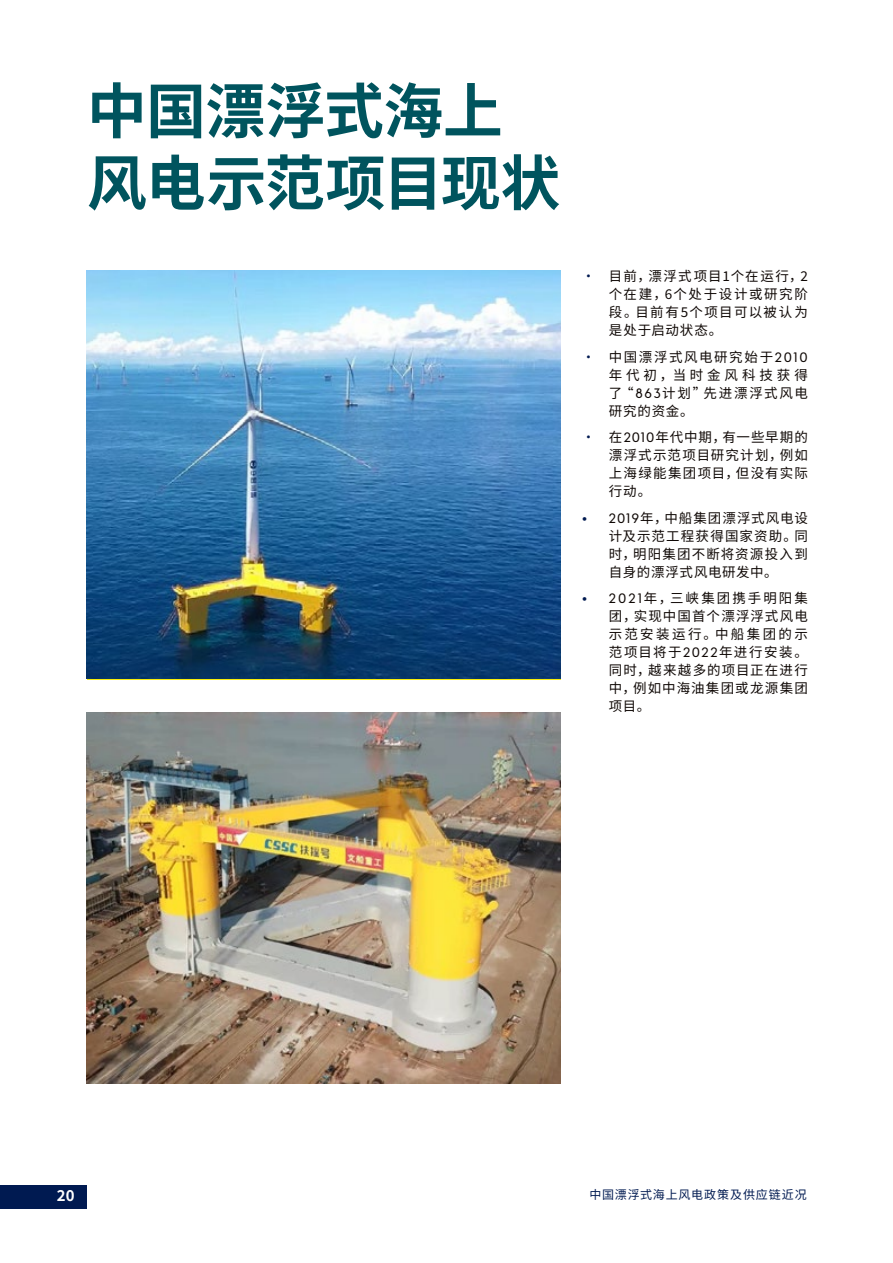
<style>
.page{position:relative;width:893px;height:1263px;background:#fff}
.page>*{position:absolute;margin:0;border:0;box-sizing:border-box;transform-origin:0 0}
.Heading_1{font:700 60px/72px "Noto Sans SC";letter-spacing:-.015em;color:#00545e}
.Page_number{font:700 15px "Noto Sans SC";color:#fff}
.Body_copy__10pt{font:13.5px/18px "Noto Sans SC";letter-spacing:.09em;color:#0f0805;text-align:justify}
.Folio{font:12px "Noto Sans SC";letter-spacing:.07em;color:#001a51}
.s1{color:#001a51}
.s2{font-family:"Euclid Flex B"}
.s3{font-family:"Euclid Flex B";color:#001a51}
</style>
<div class="page">
<div style="left:0;top:1185px;width:87px;height:23px;background:#001a51"></div>
<img style="left:87px;top:271px;width:473px;height:407px">
<img style="left:87px;top:713px;width:473px;height:370px">
<p class="Heading_1" style="left:87px;top:76px;width:475px">中国漂浮式海上风电示范项目现状</p>
<p class="Body_copy__10pt" style="left:609px;top:268px;width:201px;text-indent:-27px"><span class="s1">•</span> 目前，漂浮式项目1个在运行，2个在建，6个处于设计或研究阶段。目前有5个项目可以被认为是处于启动状态。</p>
<p class="Body_copy__10pt" style="left:609px;top:348px;width:201px;text-indent:-27px"><span class="s1">•</span> 中国漂浮式风电研究始于<span class="s2">2010</span>年代初，当时金风科技获得了“<span class="s2">863</span>计划”先进漂浮式风电研究的资金。</p>
<p class="Body_copy__10pt" style="left:609px;top:429px;width:201px;text-indent:-27px"><span class="s1">•</span> 在<span class="s2">2010</span>年代中期，有一些早期的漂浮式示范项目研究计划，例如上海绿能集团项目，但没有实际行动。</p>
<p class="Body_copy__10pt" style="left:609px;top:509px;width:201px;text-indent:-27px"><span class="s3">•</span> <span class="s2">2019</span>年，中船集团漂浮式风电设计及示范工程获得国家资助。同时，明阳集团不断将资源投入到自身的漂浮式风电研发中。</p>
<p class="Body_copy__10pt" style="left:609px;top:590px;width:201px;text-indent:-27px"><span class="s3">•</span> <span class="s2">2021</span>年，三峡集团携手明阳集团，实现中国首个漂浮浮式风电示范安装运行。中船集团的示范项目将于<span class="s2">2022</span>年进行安装。同时，越来越多的项目正在进行中，例如中海油集团或龙源集团项目。</p>
<p class="Page_number" style="left:57px;top:1187px;width:19px">20</p>
<p class="Folio" style="left:589px;top:1187px;width:219px">中国漂浮式海上风电政策及供应链近况</p>
</div>
